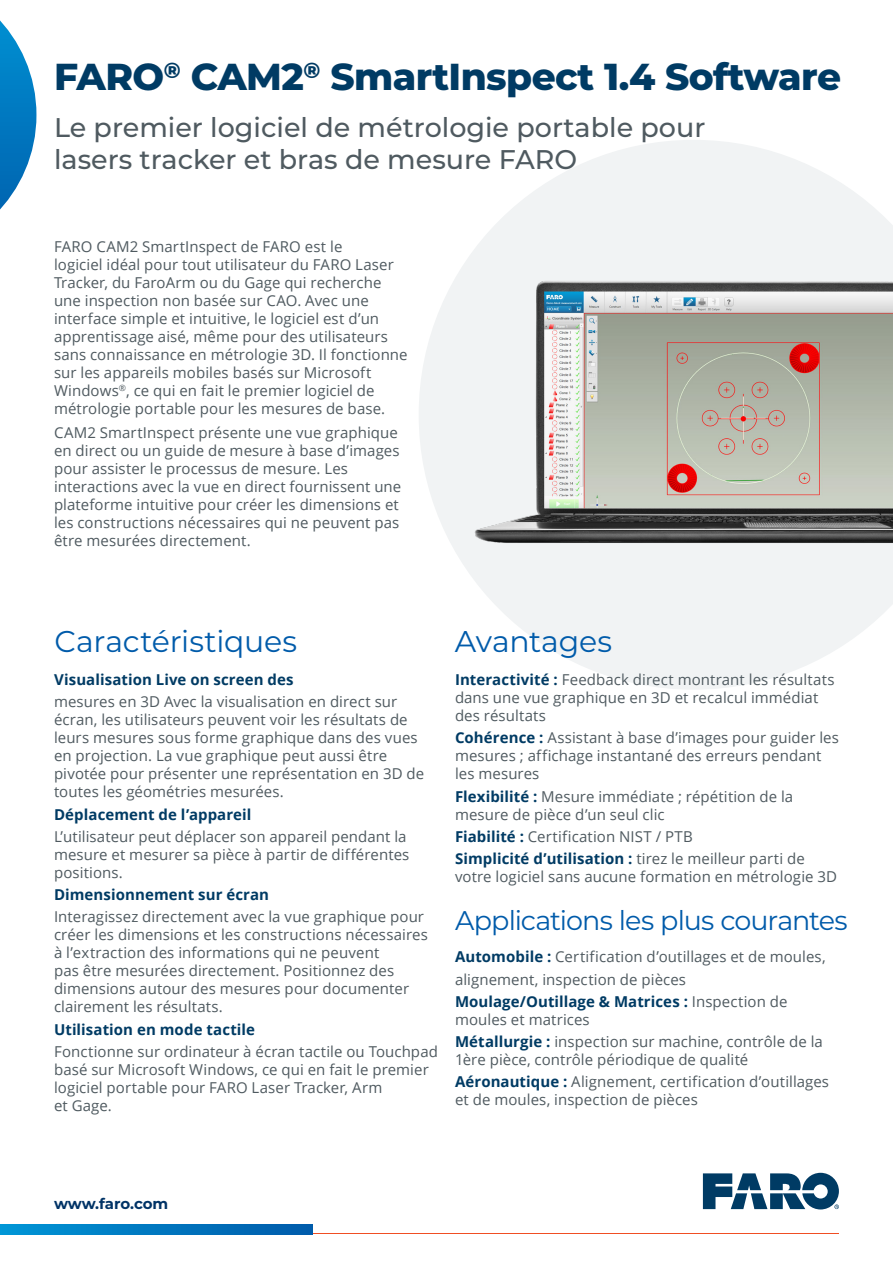
<style>
.page{position:relative;width:893px;height:1263px;background:#fff}
.page>*{position:absolute;margin:0;border:0;box-sizing:border-box;transform-origin:0 0}
.t1{font:800 37.5px "Montserrat";letter-spacing:-.015em;color:#003b64}
.t2{font:30px "Montserrat";letter-spacing:-.005em;color:#005baa}
.t3{font:500 27px/32.4px "Montserrat";color:#4f5a60}
.t4{font:27px "Montserrat";letter-spacing:-.035em;color:#005baa}
.t5{font:15px/18px "Open Sans";letter-spacing:.005em;color:#4f5a60}
.t6{font:700 15px "Open Sans";letter-spacing:.005em;color:#003b64}
.t7{font:700 15px "Montserrat";letter-spacing:-.01em;color:#036}
.s1{font-weight:700;color:#003b64}
</style>
<div class="page">
<svg style="left:703px;top:1173px;width:136px;height:36px"></svg>
<hr style="left:312px;top:1233px;width:527px;height:1px;background:#f04e23">
<svg style="left:0;top:1224px;width:312px;height:10px;background:#0077bf"></svg>
<svg style="left:0;top:20px;width:36px;height:190px"></svg>
<svg style="left:419px;top:140px;width:474px;height:550px;fill:#f1f3f4"></svg>
<img style="left:431px;top:238px;width:462px;height:347px">
<h1 class="t1" style="left:54px;top:49px;width:789px">FARO<sup>®</sup> CAM2<sup>®</sup> SmartInspect 1.4 Software</h1>
<h3 class="t3" style="left:54px;top:110px;width:653px">Le premier logiciel de métrologie portable pour lasers tracker et bras de mesure FARO</h3>
<p class="t5" style="left:54px;top:237px;width:355px">FARO CAM2 SmartInspect de FARO est le<br>logiciel idéal pour tout utilisateur du FARO Laser Tracker, du FaroArm ou du Gage qui recherche une inspection non basée sur CAO. Avec une interface simple et intuitive, le logiciel est d’un apprentissage aisé, même pour des utilisateurs sans connaissance en métrologie 3D. Il fonctionne sur les appareils mobiles basés sur Microsoft Windows<sup>®</sup>, ce qui en fait le premier logiciel de métrologie portable pour les mesures de base.</p>
<p class="t5" style="left:54px;top:423px;width:349px">CAM2 SmartInspect présente une vue graphique en direct ou un guide de mesure à base d’images pour assister le processus de mesure. Les interactions avec la vue en direct fournissent une plateforme intuitive pour créer les dimensions et les constructions nécessaires qui ne peuvent pas être mesurées directement.</p>
<h2 class="t2" style="left:54px;top:621px;width:244px">Caractéristiques</h2>
<h2 class="t2" style="left:455px;top:621px;width:159px">Avantages</h2>
<p class="t6" style="left:54px;top:669px;width:241px">Visualisation Live on screen des</p>
<p class="t5" style="left:54px;top:693px;width:372px">mesures en 3D Avec la visualisation en direct sur écran, les utilisateurs peuvent voir les résultats de leurs mesures sous forme graphique dans des vues en projection. La vue graphique peut aussi être pivotée pour présenter une représentation en 3D de toutes les géométries mesurées.</p>
<p class="t6" style="left:54px;top:804px;width:199px">Déplacement de l’appareil</p>
<p class="t5" style="left:54px;top:827px;width:357px">L’utilisateur peut déplacer son appareil pendant la mesure et mesurer sa pièce à partir de différentes positions.</p>
<p class="t6" style="left:54px;top:884px;width:216px">Dimensionnement sur écran</p>
<p class="t5" style="left:54px;top:908px;width:375px">Interagissez directement avec la vue graphique pour créer les dimensions et les constructions nécessaires à l’extraction des informations qui ne peuvent<br>pas être mesurées directement. Positionnez des dimensions autour des mesures pour documenter clairement les résultats.</p>
<p class="t6" style="left:54px;top:1019px;width:203px">Utilisation en mode tactile</p>
<p class="t5" style="left:54px;top:1042px;width:385px">Fonctionne sur ordinateur à écran tactile ou Touchpad basé sur Microsoft Windows, ce qui en fait le premier logiciel portable pour FARO Laser Tracker, Arm<br>et Gage.</p>
<p class="t5" style="left:455px;top:670px;width:381px"><span class="s1">Interactivité :</span> Feedback direct montrant les résultats dans une vue graphique en 3D et recalcul immédiat des résultats</p>
<p class="t5" style="left:455px;top:728px;width:385px"><span class="s1">Cohérence :</span> Assistant à base d’images pour guider les mesures ; affichage instantané des erreurs pendant les mesures</p>
<p class="t5" style="left:455px;top:787px;width:340px"><span class="s1">Flexibilité :</span> Mesure immédiate ; répétition de la mesure de pièce d’un seul clic</p>
<p class="t5" style="left:455px;top:825px;width:351px;line-height:22.2px"><span class="s1">Fiabilité :</span> Certification NIST / PTB<br><span class="s1">Simplicité d’utilisation :</span> tirez le meilleur parti de</p>
<p class="t5" style="left:455px;top:867px;width:384px">votre logiciel sans aucune formation en métrologie 3D</p>
<h3 class="t4" style="left:455px;top:902px;width:394px">Applications les plus courantes</h3>
<p class="t5" style="left:455px;top:945px;width:372px;line-height:22.2px"><span class="s1">Automobile :</span> Certification d’outillages et de moules, alignement, inspection de pièces<br><span class="s1">Moulage/Outillage &amp; Matrices :</span> Inspection de</p>
<p class="t5" style="left:455px;top:1008px;width:369px;line-height:22.2px">moules et matrices<br><span class="s1">Métallurgie :</span> inspection sur machine, contrôle de la</p>
<p class="t5" style="left:455px;top:1048px;width:376px;line-height:22.2px">1ère pièce, contrôle périodique de qualité<br><span class="s1">Aéronautique :</span> Alignement, certification d’outillages</p>
<p class="t5" style="left:455px;top:1091px;width:244px">et de moules, inspection de pièces</p>
<p class="t7" style="left:54px;top:1193px;width:116px">www.faro.com</p>
</div>
